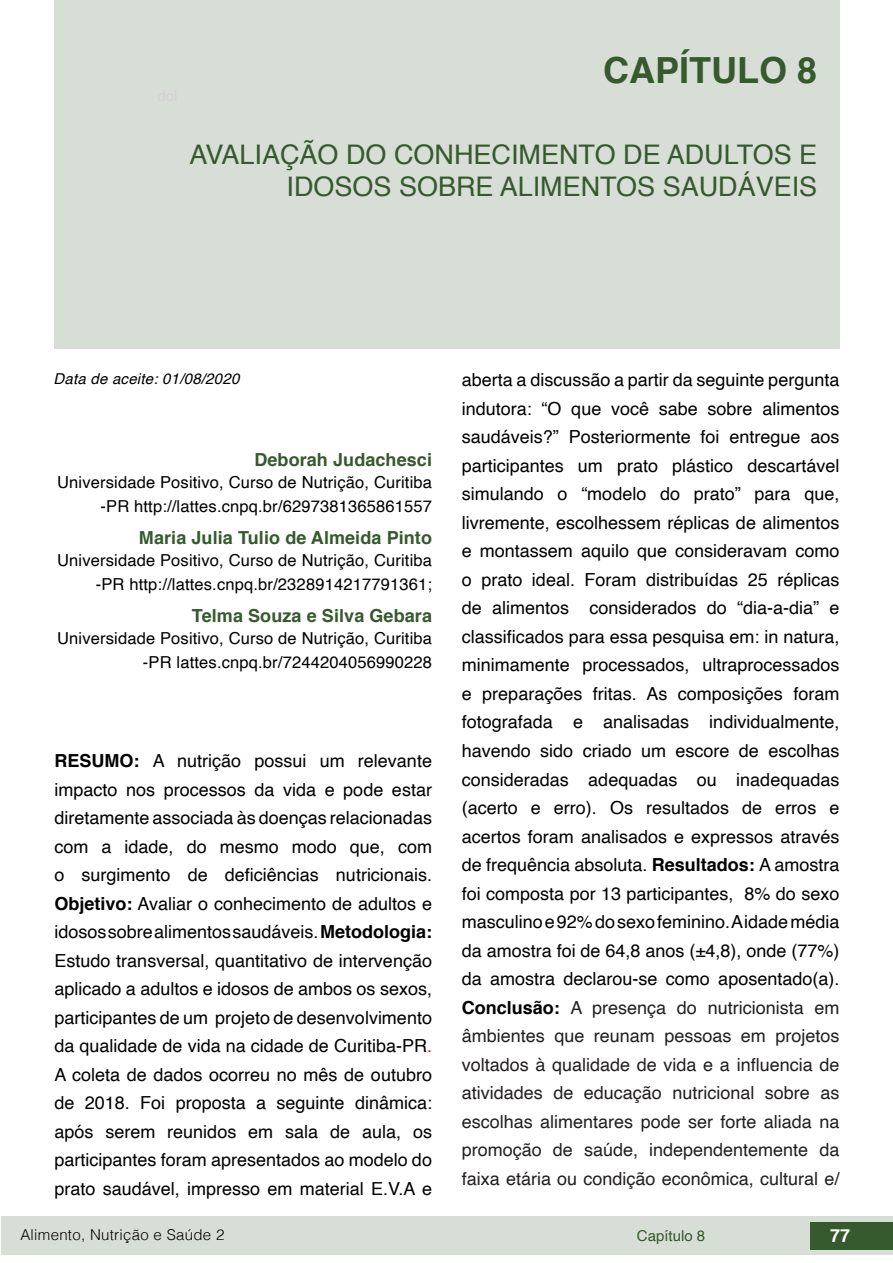
<style>
.page{position:relative;width:893px;height:1263px;background:#fff}
.page>*{position:absolute;margin:0;border:0;box-sizing:border-box;transform-origin:0 0}
.capitulos{font:700 36px "Helvetica";color:#36592e}
.nome_artigos{font:27px/32.4px "Helvetica";color:#36592e;text-align:right}
.Resumos_e_PC_TXT{font:18px/28.5px "Helvetica";color:#000;text-align:justify}
.nome_autores{font:700 18px "Helvetica";letter-spacing:.005em;color:#36592e}
.t1{font:700 18px "Helvetica";color:#fff}
.info_autores{font:16.5px/24px "Helvetica";letter-spacing:.01em;color:#000;text-align:right}
.t2{font:300 15px "Helvetica";letter-spacing:.02em;color:#000}
.t3{font:italic 15px "Helvetica";letter-spacing:.015em;color:#000}
.t4{font:15px "Helvetica";color:#36592e}
.s1{font-weight:700}
.s2{color:#f00}
.s3{color:#231f20}
</style>
<div class="page">
<div style="left:1px;top:1216px;width:891px;height:38px;background:#d7ded5"></div>
<div style="left:810px;top:1222px;width:83px;height:27px;background:#36592e"></div>
<div style="left:54px;top:0;width:785px;height:349px;background:#d7ded5"></div>
<p class="capitulos" style="left:603px;top:41px;width:216px">CAPÍTULO 8</p>
<p class="nome_artigos" style="left:190px;top:139px;width:629px">AVALIAÇÃO DO CONHECIMENTO DE ADULTOS E<br>IDOSOS SOBRE ALIMENTOS SAUDÁVEIS</p>
<p class="t3" style="left:54px;top:367px;width:187px">Data de aceite: 01/08/2020</p>
<p class="nome_autores" style="left:254px;top:445px;width:179px">Deborah Judachesci</p>
<p class="info_autores" style="left:57px;top:471px;width:376px">Universidade Positivo, Curso de Nutrição, Curitiba -PR http://lattes.cnpq.br/6297381365861557</p>
<p class="nome_autores" style="left:139px;top:523px;width:295px">Maria Julia Tulio de Almeida Pinto</p>
<p class="info_autores" style="left:57px;top:549px;width:376px">Universidade Positivo, Curso de Nutrição, Curitiba -PR http://lattes.cnpq.br/2328914217791361;</p>
<p class="nome_autores" style="left:192px;top:601px;width:242px">Telma Souza e Silva Gebara</p>
<p class="info_autores" style="left:57px;top:627px;width:376px">Universidade Positivo, Curso de Nutrição, Curitiba -PR lattes.cnpq.br/7244204056990228</p>
<p class="Resumos_e_PC_TXT" style="left:54px;top:747px;width:379px"><span class="s1">RESUMO:</span> A nutrição possui um relevante impacto nos processos da vida e pode estar diretamente associada às doenças relacionadas com a idade, do mesmo modo que, com o surgimento de deficiências nutricionais.<br><span class="s1">Objetivo:</span> Avaliar o conhecimento de adultos e idosos sobre alimentos saudáveis. <span class="s1">Metodologia:<br></span>Estudo transversal, quantitativo de intervenção aplicado a adultos e idosos de ambos os sexos, participantes de um projeto de desenvolvimento da qualidade de vida na cidade de Curitiba-PR<span class="s2">.<br></span>A coleta de dados ocorreu no mês de outubro de 2018. Foi proposta a seguinte dinâmica: após serem reunidos em sala de aula, os participantes foram apresentados ao modelo do prato saudável, impresso em material E.V.A e</p>
<p class="Resumos_e_PC_TXT" style="left:462px;top:366px;width:379px">aberta a discussão a partir da seguinte pergunta indutora: “O que você sabe sobre alimentos saudáveis?” Posteriormente foi entregue aos participantes um prato plástico descartável simulando o “modelo do prato” para que, livremente, escolhessem réplicas de alimentos e montassem aquilo que consideravam como o prato ideal. Foram distribuídas 25 réplicas de alimentos considerados do “dia-a-dia” e classificados para essa pesquisa em: in natura, minimamente processados, ultraprocessados e preparações fritas. As composições foram fotografada e analisadas individualmente, havendo sido criado um escore de escolhas consideradas adequadas ou inadequadas (acerto e erro). Os resultados de erros e acertos foram analisados e expressos através de frequência absoluta. <span class="s1">Resultados:</span> A amostra foi composta por 13 participantes, 8% do sexo masculino e 92% do sexo feminino. A idade média da amostra foi de 64,8 anos (±4,8), onde (77%) da amostra declarou-se como aposentado(a).<br><span class="s1">Conclusão:</span> <span class="s3">A presença do nutricionista em âmbientes que reunam pessoas em projetos voltados à qualidade de vida e a influencia de atividades de educação nutricional sobre as escolhas alimentares pode ser forte aliada na promoção de saúde, independentemente da faixa etária ou condição econômica, cultural e/</span></p>
<p class="t2" style="left:20px;top:1222px;width:206px">Alimento, Nutrição e Saúde 2</p>
<p class="t4" style="left:637px;top:1224px;width:70px">Capítulo 8</p>
<p class="t1" style="left:830px;top:1221px;width:22px">77</p>
</div>
